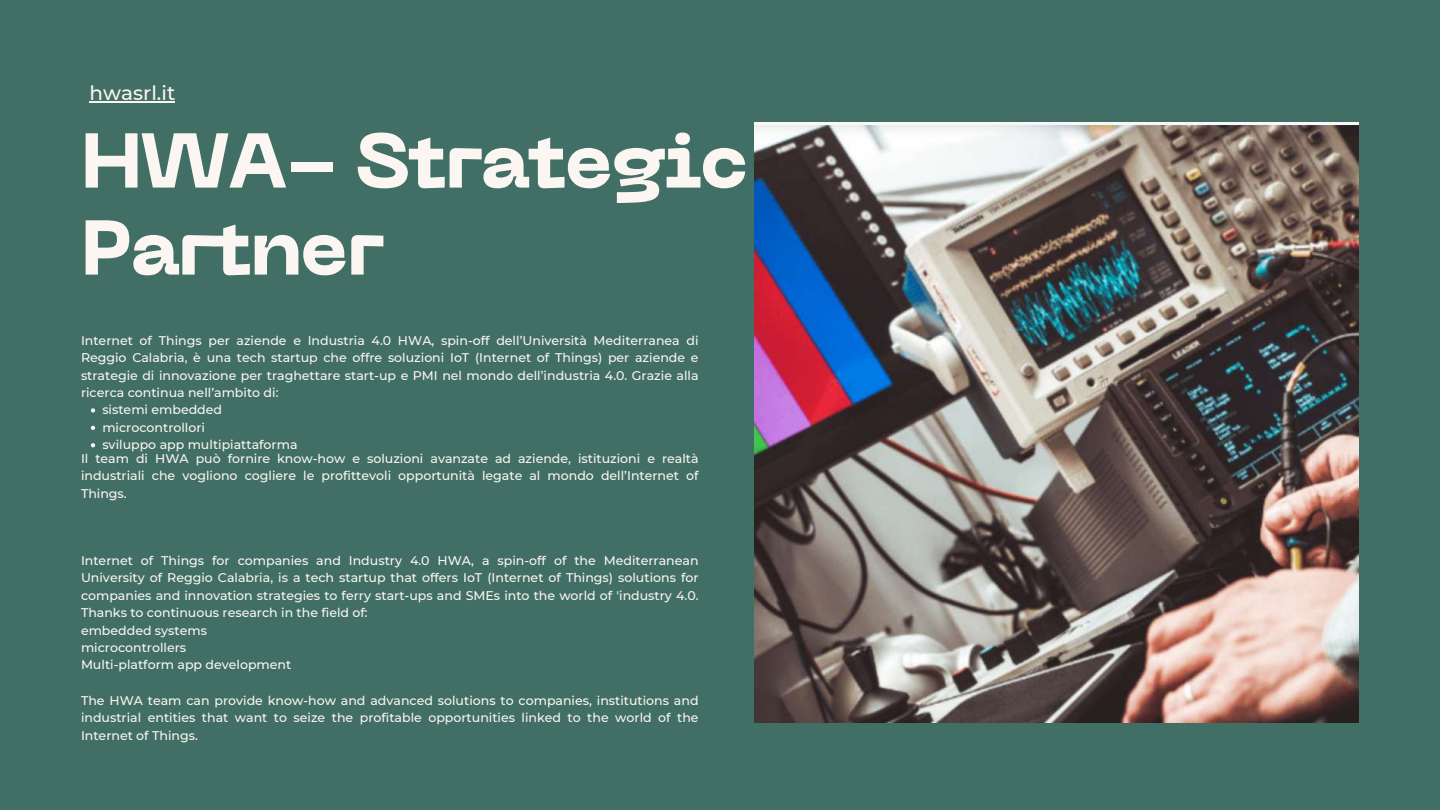
<style>
.page{position:relative;width:1440px;height:810px;background:#416f65}
.page>*{position:absolute;margin:0;border:0;box-sizing:border-box;transform-origin:0 0}
.t1{font:800 77px/87px "PP Neue Machina";letter-spacing:-.025em;color:#fbf6f1}
.t2{font:500 20px "Montserrat";color:#fbf6f1}
.t3{font:500 12.6px/17.4px "Montserrat";color:#fbf6f1;text-align:justify}
</style>
<div class="page">
<img style="left:754px;top:123px;width:605px;height:600px">
<svg style="left:91px;top:408px;width:4px;height:5px"></svg>
<svg style="left:91px;top:426px;width:4px;height:4px"></svg>
<svg style="left:91px;top:443px;width:4px;height:4px"></svg>
<hr style="left:90px;top:102px;width:85px;height:1px;background:#fbf6f1">
<h2 class="t2" style="left:90px;top:81px;width:87px">hwasrl.it</h2>
<h1 class="t1" style="left:81px;top:125px;width:669px">HWA- Strategic<br>Partner</h1>
<p class="t3" style="left:81px;top:331px;width:619px">Internet of Things per aziende e Industria 4.0 HWA, spin-off dell’Università Mediterranea di</p>
<p class="t3" style="left:81px;top:349px;width:619px">Reggio Calabria, è una tech startup che offre soluzioni IoT (Internet of Things) per aziende e</p>
<p class="t3" style="left:81px;top:366px;width:619px">strategie di innovazione per traghettare start-up e PMI nel mondo dell’industria 4.0. Grazie alla</p>
<p class="t3" style="left:81px;top:384px;width:199px">ricerca continua nell’ambito di:</p>
<p class="t3" style="left:102px;top:401px;width:121px">sistemi embedded</p>
<p class="t3" style="left:102px;top:419px;width:104px">microcontrollori</p>
<p class="t3" style="left:102px;top:436px;width:197px">sviluppo app multipiattaforma</p>
<p class="t3" style="left:81px;top:450px;width:619px">Il team di HWA può fornire know-how e soluzioni avanzate ad aziende, istituzioni e realtà industriali che vogliono cogliere le profittevoli opportunità legate al mondo dell’Internet of Things.</p>
<p class="t3" style="left:81px;top:552px;width:619px;text-align:left">Internet of Things for companies and Industry 4.0 HWA, a spin-off of the Mediterranean University of Reggio Calabria, is a tech startup that offers IoT (Internet of Things) solutions for companies and innovation strategies to ferry start-ups and SMEs into the world of 'industry 4.0.<br>Thanks to continuous research in the field of:<br>embedded systems<br>microcontrollers<br>Multi-platform app development</p>
<p class="t3" style="left:81px;top:692px;width:619px">The HWA team can provide know-how and advanced solutions to companies, institutions and industrial entities that want to seize the profitable opportunities linked to the world of the Internet of Things.</p>
</div>
